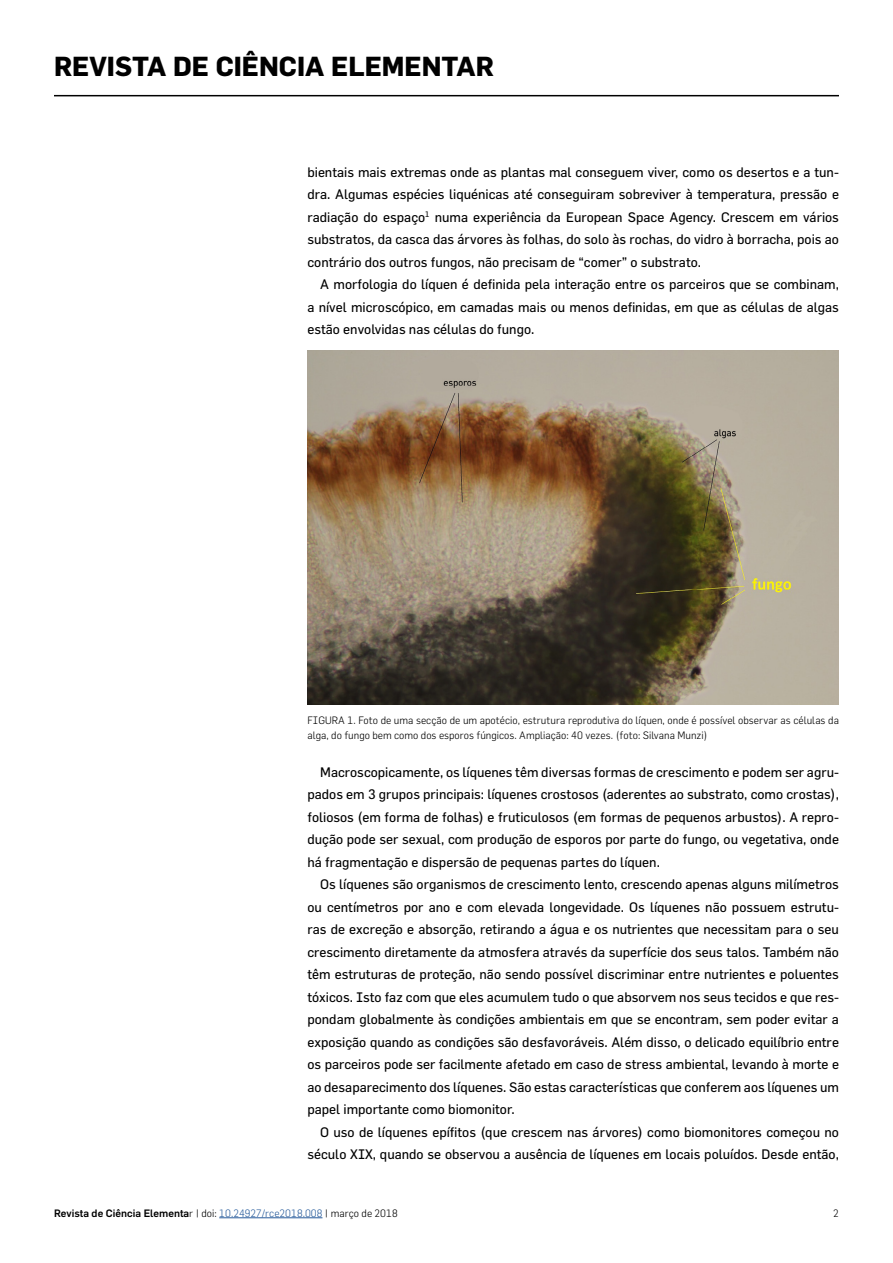
<style>
.page{position:relative;width:893px;height:1263px;background:#fff}
.page>*{position:absolute;margin:0;border:0;box-sizing:border-box;transform-origin:0 0}
.t1{font:700 27px "Flama";color:#000}
.t2{font:13.5px/22.5px "Flama";color:#000;text-align:justify}
.t3{font:300 10.5px/15px "Flama";color:#000}
.t4{font:500 10.5px "Flama";color:#000}
.s1{font-weight:300}
.s2{font-weight:300;color:#275b9b}
</style>
<div class="page">
<hr style="left:54px;top:95px;width:785px;height:1px;background:#000">
<hr style="left:219px;top:1217px;width:103px;height:1px;background:#275b9b">
<img style="left:307px;top:351px;width:532px;height:354px">
<h1 class="t1" style="left:54px;top:50px;width:441px">REVISTA DE CIÊNCIA ELEMENTAR</h1>
<p class="t2" style="left:307px;top:160px;width:533px">bientais mais extremas onde as plantas mal conseguem viver, como os desertos e a tun&shy;dra. Algumas espécies liquénicas até conseguiram sobreviver à temperatura, pressão e radiação do espaço<sup>1</sup> numa experiência da European Space Agency. Crescem em vários substratos, da casca das árvores às folhas, do solo às rochas, do vidro à borracha, pois ao contrário dos outros fungos, não precisam de “comer” o substrato.</p>
<p class="t2" style="left:307px;top:273px;width:533px;text-indent:13px">A morfologia do líquen é definida pela interação entre os parceiros que se combinam, a nível microscópico, em camadas mais ou menos definidas, em que as células de algas estão envolvidas nas células do fungo.</p>
<p class="t3" style="left:307px;top:713px;width:533px">FIGURA 1. Foto de uma secção de um apotécio, estrutura reprodutiva do líquen, onde é possível observar as células da alga, do fungo bem como dos esporos fúngicos. Ampliação: 40 vezes. (foto: Silvana Munzi)</p>
<p class="t2" style="left:307px;top:760px;width:533px;text-indent:13px">Macroscopicamente, os líquenes têm diversas formas de crescimento e podem ser agru&shy;pados em 3 grupos principais: líquenes crostosos (aderentes ao substrato, como crostas), foliosos (em forma de folhas) e fruticulosos (em formas de pequenos arbustos). A repro&shy;dução pode ser sexual, com produção de esporos por parte do fungo, ou vegetativa, onde há fragmentação e dispersão de pequenas partes do líquen.</p>
<p class="t2" style="left:307px;top:873px;width:533px;text-indent:13px">Os líquenes são organismos de crescimento lento, crescendo apenas alguns milímetros ou centímetros por ano e com elevada longevidade. Os líquenes não possuem estrutu&shy;ras de excreção e absorção, retirando a água e os nutrientes que necessitam para o seu crescimento diretamente da atmosfera através da superfície dos seus talos. Também não têm estruturas de proteção, não sendo possível discriminar entre nutrientes e poluentes tóxicos. Isto faz com que eles acumulem tudo o que absorvem nos seus tecidos e que res&shy;pondam globalmente às condições ambientais em que se encontram, sem poder evitar a exposição quando as condições são desfavoráveis. Além disso, o delicado equilíbrio entre os parceiros pode ser facilmente afetado em caso de stress ambiental, levando à morte e ao desaparecimento dos líquenes. São estas características que conferem aos líquenes um papel importante como biomonitor.</p>
<p class="t2" style="left:307px;top:1120px;width:533px;text-align:right">O uso de líquenes epífitos (que crescem nas árvores) como biomonitores começou no século XIX, quando se observou a ausência de líquenes em locais poluídos. Desde então,</p>
<p class="t4" style="left:54px;top:1206px;width:345px">Revista de Ciência Elementa<span class="s1">r | doi:</span> <span class="s2">10.24927/rce2018.008</span> <span class="s1">| março de 2018</span></p>
<p class="t3" style="left:833px;top:1205px;width:7px">2</p>
</div>
